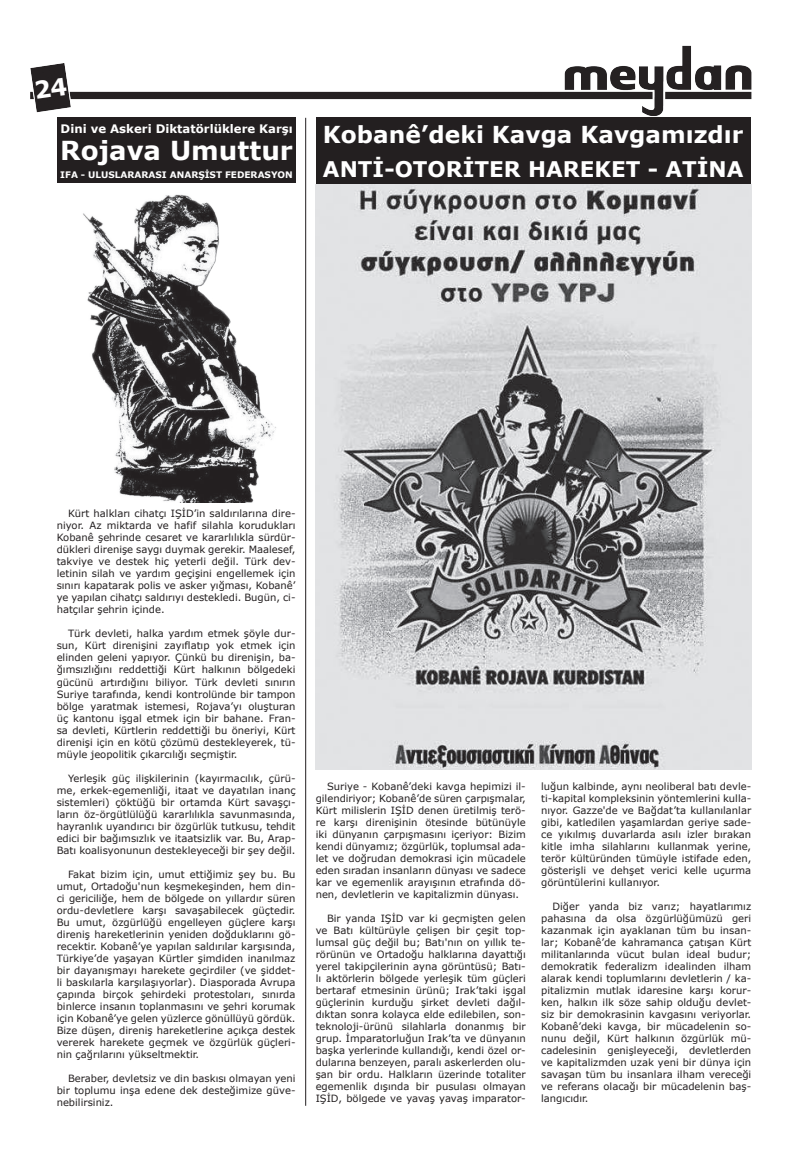
<style>
.page{position:relative;width:808px;height:1163px;background:#fff}
.page>*{position:absolute;margin:0;border:0;box-sizing:border-box;transform-origin:0 0}
.t1{font:700 26.1px "Verdana";color:#fff}
.t2{font:700 23.3px "Verdana";color:#fff}
.t3{font:700 21.5px "Verdana";color:#fff}
.t4{font:700 11.7px "Verdana";color:#fff}
.t5{font:10px/12px "Verdana";color:#231f20;text-align:justify}
.t6{font:700 9px "Verdana";color:#fff}
</style>
<div class="page">
<img style="left:30px;top:45px;width:722px;height:73px">
<img style="left:83px;top:194px;width:193px;height:308px">
<div style="left:57px;top:118px;width:239px;height:65px;background:#231f20"></div>
<hr style="left:305px;top:118px;width:1px;height:987px;background:#231f20">
<div style="left:316px;top:118px;width:435px;height:67px;background:#231f20"></div>
<img style="left:315px;top:185px;width:436px;height:584px">
<svg style="left:35px;top:77px;width:32px;height:22px"></svg>
<p class="t4" style="left:61px;top:121px;width:234px">Dini ve Askeri Diktatörlüklere Karşı</p>
<h1 class="t1" style="left:60px;top:132px;width:234px">Rojava Umuttur</h1>
<p class="t6" style="left:60px;top:168px;width:234px">IFA - ULUSLARARASI ANARŞİST FEDERASYON</p>
<h2 class="t2" style="left:323px;top:118px;width:422px">Kobanê’deki Kavga Kavgamızdır</h2>
<h3 class="t3" style="left:323px;top:154px;width:422px">ANTİ-OTORİTER HAREKET - ATİNA</h3>
<p class="t5" style="left:57px;top:507px;width:240px;text-indent:11px">Kürt halkları cihatçı IŞİD’in saldırılarına dire&shy;niyor. Az miktarda ve hafif silahla korudukları Kobanê şehrinde cesaret ve kararlılıkla sürdür&shy;dükleri direnişe saygı duymak gerekir. Maalesef, takviye ve destek hiç yeterli değil. Türk dev&shy;letinin silah ve yardım geçişini engellemek için sınırı kapatarak polis ve asker yığması, Kobanê’ ye yapılan cihatçı saldırıyı destekledi. Bugün, ci&shy;hatçılar şehrin içinde.</p>
<p class="t5" style="left:57px;top:627px;width:240px;text-indent:11px">Türk devleti, halka yardım etmek şöyle dur&shy;sun, Kürt direnişini zayıflatıp yok etmek için elinden geleni yapıyor. Çünkü bu direnişin, ba&shy;ğımsızlığını reddettiği Kürt halkının bölgedeki gücünü artırdığını biliyor. Türk devleti sınırın Suriye tarafında, kendi kontrolünde bir tampon bölge yaratmak istemesi, Rojava’yı oluşturan üç kantonu işgal etmek için bir bahane. Fran&shy;sa devleti, Kürtlerin reddettiği bu öneriyi, Kürt direnişi için en kötü çözümü destekleyerek, tü&shy;müyle jeopolitik çıkarcılığı seçmiştir.</p>
<p class="t5" style="left:57px;top:771px;width:240px;text-indent:11px">Yerleşik güç ilişkilerinin (kayırmacılık, çürü&shy;me, erkek-egemenliği, itaat ve dayatılan inanç sistemleri) çöktüğü bir ortamda Kürt savaşçı&shy;ların öz-örgütlülüğü kararlılıkla savunmasında, hayranlık uyandırıcı bir özgürlük tutkusu, tehdit edici bir bağımsızlık ve itaatsizlik var. Bu, Arap-Batı koalisyonunun destekleyeceği bir şey değil.</p>
<p class="t5" style="left:57px;top:867px;width:240px;text-indent:11px">Fakat bizim için, umut ettiğimiz şey bu. Bu umut, Ortadoğu'nun keşmekeşinden, hem din&shy;ci gericiliğe, hem de bölgede on yıllardır süren ordu-devletlere karşı savaşabilecek güçtedir.<br>Bu umut, özgürlüğü engelleyen güçlere karşı direniş hareketlerinin yeniden doğduklarını gö&shy;recektir. Kobanê’ye yapılan saldırılar karşısında, Türkiye’de yaşayan Kürtler şimdiden inanılmaz bir dayanışmayı harekete geçirdiler (ve şiddet&shy;li baskılarla karşılaşıyorlar). Diasporada Avrupa çapında birçok şehirdeki protestoları, sınırda binlerce insanın toplanmasını ve şehri korumak için Kobanê’ye gelen yüzlerce gönüllüyü gördük.<br>Bize düşen, direniş hareketlerine açıkça destek vererek harekete geçmek ve özgürlük güçleri&shy;nin çağrılarını yükseltmektir.</p>
<p class="t5" style="left:57px;top:1071px;width:240px;text-indent:11px">Beraber, devletsiz ve din baskısı olmayan yeni bir toplumu inşa edene dek desteğimize güve&shy;nebilirsiniz.</p>
<p class="t5" style="left:316px;top:780px;width:212px;text-indent:11px">Suriye - Kobanê’deki kavga hepimizi il&shy;gilendiriyor; Kobanê’de süren çarpışmalar, Kürt milislerin IŞİD denen üretilmiş terö&shy;re karşı direnişinin ötesinde bütünüyle iki dünyanın çarpışmasını içeriyor: Bizim kendi dünyamız; özgürlük, toplumsal ada&shy;let ve doğrudan demokrasi için mücadele eden sıradan insanların dünyası ve sadece kar ve egemenlik arayışının etrafında dö&shy;nen, devletlerin ve kapitalizmin dünyası.</p>
<p class="t5" style="left:316px;top:912px;width:212px;text-indent:11px">Bir yanda IŞİD var ki geçmişten gelen ve Batı kültürüyle çelişen bir çeşit top&shy;lumsal güç değil bu; Batı'nın on yıllık te&shy;rörünün ve Ortadoğu halklarına dayattığı yerel takipçilerinin ayna görüntüsü; Batı&shy;lı aktörlerin bölgede yerleşik tüm güçleri bertaraf etmesinin ürünü; Irak’taki işgal güçlerinin kurduğu şirket devleti dağıl&shy;dıktan sonra kolayca elde edilebilen, son&shy;teknoloji-ürünü silahlarla donanmış bir grup. İmparatorluğun Irak’ta ve dünyanın başka yerlerinde kullandığı, kendi özel or&shy;dularına benzeyen, paralı askerlerden olu&shy;şan bir ordu. Halkların üzerinde totaliter egemenlik dışında bir pusulası olmayan IŞİD, bölgede ve yavaş yavaş imparator-</p>
<p class="t5" style="left:541px;top:780px;width:212px">luğun kalbinde, aynı neoliberal batı devle&shy;ti-kapital kompleksinin yöntemlerini kulla&shy;nıyor. Gazze'de ve Bağdat’ta kullanılanlar gibi, katledilen yaşamlardan geriye sade&shy;ce yıkılmış duvarlarda asılı izler bırakan kitle imha silahlarını kullanmak yerine, terör kültüründen tümüyle istifade eden, gösterişli ve dehşet verici kelle uçurma görüntülerini kullanıyor.</p>
<p class="t5" style="left:541px;top:900px;width:212px;text-indent:11px">Diğer yanda biz varız; hayatlarımız pahasına da olsa özgürlüğümüzü geri kazanmak için ayaklanan tüm bu insan&shy;lar; Kobanê’de kahramanca çatışan Kürt militanlarında vücut bulan ideal budur; demokratik federalizm idealinden ilham alarak kendi toplumlarını devletlerin / ka&shy;pitalizmin mutlak idaresine karşı korur&shy;ken, halkın ilk söze sahip olduğu devlet&shy;siz bir demokrasinin kavgasını veriyorlar.<br>Kobanê’deki kavga, bir mücadelenin so&shy;nunu değil, Kürt halkının özgürlük mü&shy;cadelesinin genişleyeceği, devletlerden ve kapitalizmden uzak yeni bir dünya için savaşan tüm bu insanlara ilham vereceği ve referans olacağı bir mücadelenin baş&shy;langıcıdır.</p>
</div>
